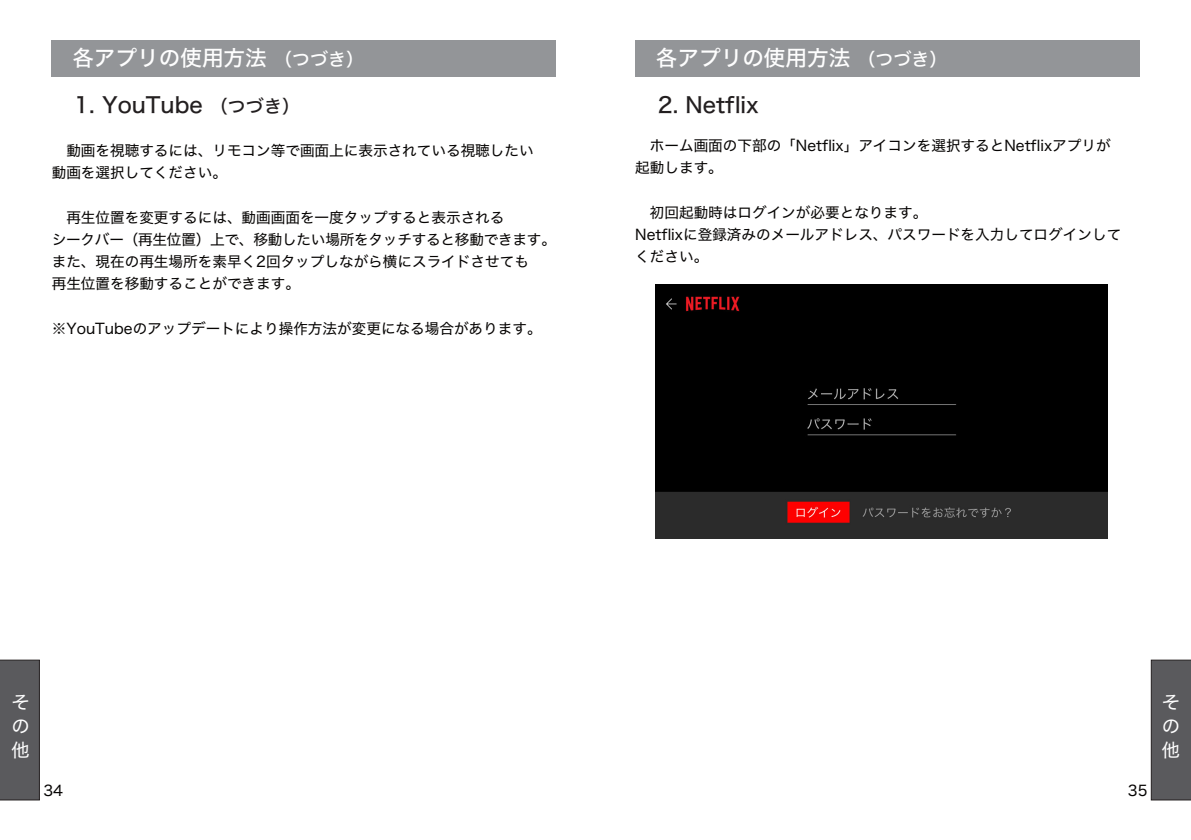
<style>
.page{position:relative;width:1191px;height:840px;background:#fff}
.page>*{position:absolute;margin:0;border:0;box-sizing:border-box;transform-origin:0 0}
.t1{font:21.6px "Hiragino Sans W5";color:#fefefe}
.t2{font:21.6px "Hiragino Sans W5";color:#231f20}
.t3{font:18.4px/24.2px "Hiragino Sans W4";color:#fefefe;text-align:justify}
.t4{font:14.6px/22.2px "Hiragino Sans W4";color:#060403}
.s1{font-size:18px}
</style>
<div class="page">
<div style="left:635px;top:40px;width:504px;height:37px;background:#939598"></div>
<img style="left:655px;top:284px;width:452px;height:254px">
<div style="left:1151px;top:659px;width:40px;height:140px;background:#5a5a5d"></div>
<div style="left:0;top:659px;width:40px;height:140px;background:#5a5a5d"></div>
<div style="left:52px;top:40px;width:504px;height:37px;background:#939598"></div>
<h1 class="t1" style="left:72px;top:47px;width:293px">各アプリの使用方法<span class="s1">（つづき）</span></h1>
<h1 class="t2" style="left:74px;top:94px;width:227px">1. YouTube <span class="s1">（つづき）</span></h1>
<p class="t4" style="left:52px;top:139px;width:483px;text-indent:15px">動画を視聴するには、リモコン等で画面上に表示されている視聴したい動画を選択してください。</p>
<p class="t4" style="left:52px;top:206px;width:506px;text-indent:15px">再生位置を変更するには、動画画面を一度タップすると表示される<br>シークバー（再生位置）上で、移動したい場所をタッチすると移動できます。また、現在の再生場所を素早く2回タップしながら横にスライドさせても<br>再生位置を移動することができます。</p>
<p class="t4" style="left:52px;top:317px;width:491px">※YouTubeのアップデートにより操作方法が変更になる場合があります。</p>
<h1 class="t1" style="left:656px;top:47px;width:293px">各アプリの使用方法<span class="s1">（つづき）</span></h1>
<h1 class="t2" style="left:658px;top:94px;width:102px">2. Netflix</h1>
<p class="t4" style="left:635px;top:134px;width:477px;text-indent:15px">ホーム画面の下部の「Netflix」アイコンを選択するとNetflixアプリが起動します。</p>
<p class="t4" style="left:635px;top:201px;width:487px;text-indent:15px">初回起動時はログインが必要となります。<br>Netflixに登録済みのメールアドレス、パスワードを入力してログインしてください。</p>
<p class="t3" style="left:11px;top:689px;width:20px">その他</p>
<p class="t4" style="left:43px;top:779px;width:21px">34</p>
<p class="t4" style="left:1127px;top:779px;width:21px">35</p>
<p class="t3" style="left:1161px;top:689px;width:20px">その他</p>
</div>
